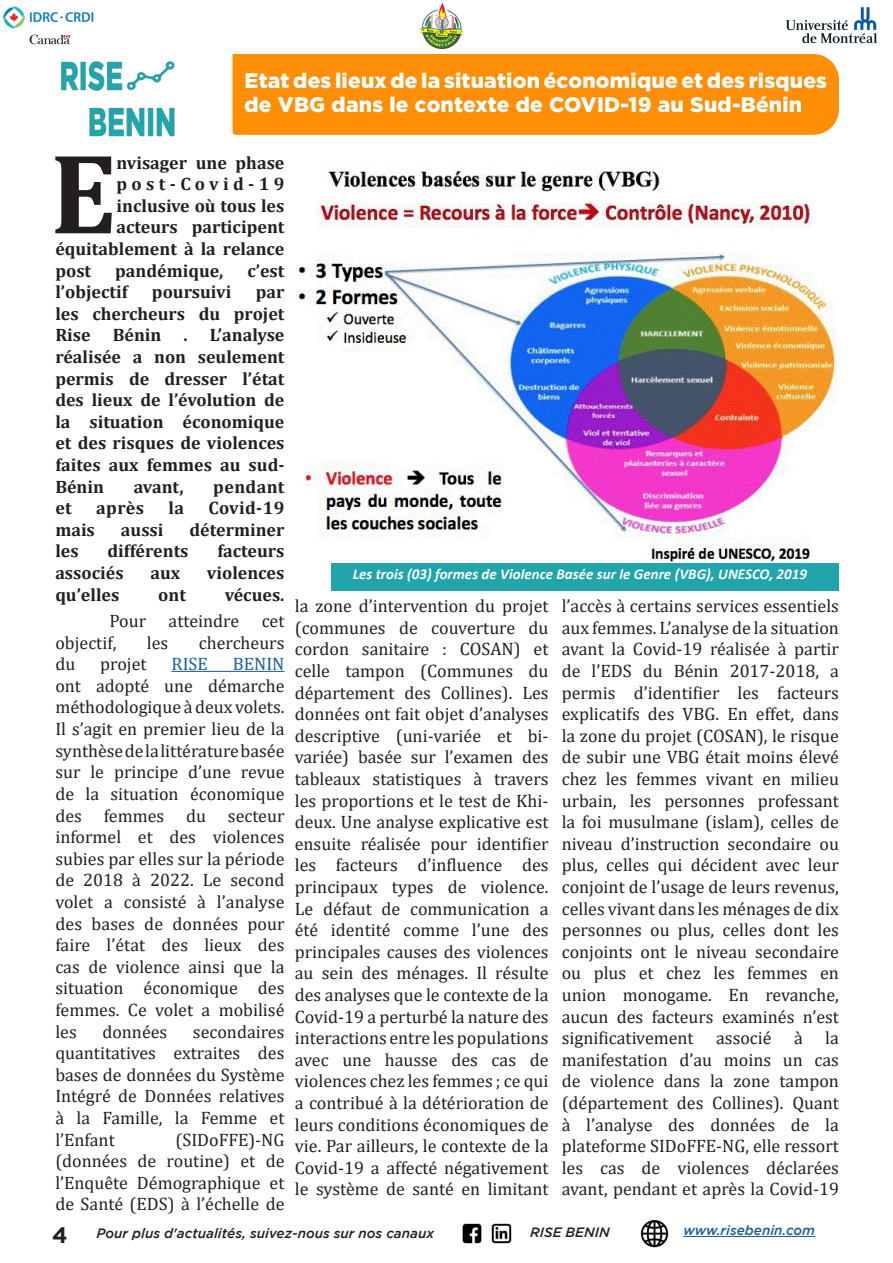
<style>
.page{position:relative;width:893px;height:1263px;background:#fff}
.page>*{position:absolute;margin:0;border:0;box-sizing:border-box;transform-origin:0 0}
.t1{font:700 115.2px "Cambria";color:#231f20}
.t2{font:700 22.5px "Gotham";color:#231f20}
.t3{font:900 21px/24px "Gotham";letter-spacing:.01em;color:#fff}
.t4{font:18px/21.6px "Cambria";color:#231f20;text-align:justify}
.t5{font:700 18px/21.6px "Cambria";color:#231f20;text-align:justify}
.t6{font:700 18px "Cambria";letter-spacing:.245em;color:#231f20}
.t7{font:700 18px "Cambria";letter-spacing:.02em;color:#231f20}
.t8{font:18px "Cambria";color:#175d9e}
.t9{font:italic 700 15px "Calibri";color:#fff}
.t10{font:italic 500 13.5px "Gotham";color:#231f20}
.t11{font:italic 500 13.5px "Gotham";color:#175d9e}
.s1{color:#175d9e}
</style>
<div class="page">
<img style="left:3px;top:6px;width:91px;height:39px">
<img style="left:420px;top:3px;width:43px;height:46px">
<img style="left:786px;top:7px;width:92px;height:37px">
<img style="left:462px;top:1223px;width:50px;height:21px">
<img style="left:640px;top:1219px;width:29px;height:29px">
<hr style="left:683px;top:1236px;width:132px;height:1px;background:#175d9e">
<hr style="left:172px;top:671px;width:112px;height:1px;background:#175d9e">
<img style="left:295px;top:167px;width:544px;height:396px">
<div style="left:233px;top:54px;width:606px;height:81px;background:#fe8e05"></div>
<img style="left:61px;top:61px;width:114px;height:76px">
<div style="left:331px;top:563px;width:508px;height:28px;background:#21a4aa"></div>
<p class="t3" style="left:244px;top:68px;width:584px">Etat des lieux de la situation économique et des risques de VBG dans le contexte de COVID-19 au Sud-Bénin</p>
<p class="t1" style="left:50px;top:113px;width:68px">E</p>
<p class="t5" style="left:117px;top:151px;width:169px">nvisager une phase</p>
<p class="t6" style="left:117px;top:171px;width:169px">post-Covid-19</p>
<p class="t5" style="left:117px;top:194px;width:169px">inclusive où tous les</p>
<p class="t5" style="left:117px;top:216px;width:169px">acteurs participent</p>
<p class="t5" style="left:55px;top:237px;width:231px">équitablement à la relance</p>
<p class="t5" style="left:55px;top:259px;width:37px">post</p>
<p class="t5" style="left:115px;top:259px;width:110px">pandémique,</p>
<p class="t5" style="left:247px;top:259px;width:39px">c’est</p>
<p class="t5" style="left:55px;top:281px;width:74px">l’objectif</p>
<p class="t5" style="left:152px;top:281px;width:81px">poursuivi</p>
<p class="t5" style="left:55px;top:281px;width:231px;text-indent:200px">par les chercheurs du projet Rise Bénin . L’analyse réalisée a non seulement permis de dresser l’état des lieux de l’évolution de la situation économique et des risques de violences faites aux femmes au sud-Bénin</p>
<p class="t5" style="left:134px;top:475px;width:51px">avant,</p>
<p class="t7" style="left:213px;top:474px;width:73px">pendant</p>
<p class="t5" style="left:55px;top:497px;width:18px">et</p>
<p class="t5" style="left:96px;top:497px;width:49px">après</p>
<p class="t5" style="left:168px;top:497px;width:17px">la</p>
<p class="t5" style="left:208px;top:497px;width:77px">Covid-19</p>
<p class="t5" style="left:55px;top:518px;width:41px">mais</p>
<p class="t5" style="left:121px;top:518px;width:44px">aussi</p>
<p class="t5" style="left:190px;top:518px;width:96px">déterminer</p>
<p class="t5" style="left:55px;top:540px;width:25px">les</p>
<p class="t5" style="left:108px;top:540px;width:83px">différents</p>
<p class="t5" style="left:217px;top:540px;width:69px">facteurs</p>
<p class="t5" style="left:55px;top:561px;width:70px">associés</p>
<p class="t5" style="left:150px;top:561px;width:31px">aux</p>
<p class="t5" style="left:207px;top:561px;width:79px">violences</p>
<p class="t5" style="left:55px;top:583px;width:66px">qu’elles</p>
<p class="t5" style="left:158px;top:583px;width:29px">ont</p>
<p class="t5" style="left:225px;top:583px;width:61px">vécues.</p>
<p class="t4" style="left:55px;top:610px;width:231px;text-indent:54px">Pour atteindre cet objectif,</p>
<p class="t4" style="left:147px;top:632px;width:23px">les</p>
<p class="t4" style="left:199px;top:632px;width:87px">chercheurs</p>
<p class="t4" style="left:55px;top:653px;width:21px">du</p>
<p class="t4" style="left:100px;top:653px;width:48px">projet</p>
<p class="t8" style="left:172px;top:653px;width:38px">RISE</p>
<p class="t4" style="left:55px;top:653px;width:231px;text-indent:177px"><span class="s1">BENIN </span>ont adopté une démarche méthodologique à deux volets.<br>Il s’agit en premier lieu de la synthèse de la littérature basée sur le principe d’une revue de la situation économique des femmes du secteur informel et des violences subies par elles sur la période de 2018 à 2022. Le second volet a consisté à l’analyse des bases de données pour faire l’état des lieux des cas de violence ainsi que la situation économique des femmes. Ce volet a mobilisé les</p>
<p class="t4" style="left:102px;top:1020px;width:66px">données</p>
<p class="t4" style="left:55px;top:1020px;width:231px;text-indent:138px">secondaires quantitatives extraites des bases de données du Système Intégré de Données relatives à la Famille, la Femme et l’Enfant</p>
<p class="t4" style="left:55px;top:1128px;width:231px;text-indent:120px">(SIDoFFE)-NG (données de routine) et de l’Enquête Démographique et de Santé (EDS) à l’échelle de</p>
<p class="t9" style="left:353px;top:564px;width:456px">Les trois (03) formes de Violence Basée sur le Genre (VBG), UNESCO, 2019</p>
<p class="t4" style="left:295px;top:595px;width:255px">la zone d’intervention du projet (communes de couverture du cordon sanitaire : COSAN) et celle tampon (Communes du département des Collines). Les données ont fait objet d’analyses descriptive (uni-variée et bi&shy;variée) basée sur l’examen des tableaux statistiques à travers les proportions et le test de Khi&shy;deux. Une analyse explicative est ensuite réalisée pour identifier les facteurs d’influence des principaux types de violence.</p>
<p class="t4" style="left:295px;top:898px;width:255px">Le défaut de communication a été identité comme l’une des principales causes des violences au sein des ménages. Il résulte des analyses que le contexte de la Covid-19 a perturbé la nature des interactions entre les populations avec une hausse des cas de violences chez les femmes ; ce qui a contribué à la détérioration de leurs conditions économiques de vie. Par ailleurs, le contexte de la Covid-19 a affecté négativement le système de santé en limitant</p>
<p class="t4" style="left:562px;top:595px;width:279px">l’accès à certains services essentiels aux femmes. L’analyse de la situation avant la Covid-19 réalisée à partir de l’EDS du Bénin 2017-2018, a permis d’identifier les facteurs explicatifs des VBG. En effet, dans la zone du projet (COSAN), le risque de subir une VBG était moins élevé chez les femmes vivant en milieu urbain, les personnes professant la foi musulmane (islam), celles de niveau d’instruction secondaire ou plus, celles qui décident avec leur conjoint de l’usage de leurs revenus, celles vivant dans les ménages de dix personnes ou plus, celles dont les conjoints ont le niveau secondaire ou plus et chez les femmes en union monogame. En revanche, aucun des facteurs examinés n’est significativement associé à la manifestation d’au moins un cas de violence dans la zone tampon (département des Collines). Quant à l’analyse des données de la plateforme SIDoFFE-NG, elle ressort les cas de violences déclarées avant, pendant et après la Covid-19</p>
<p class="t2" style="left:52px;top:1222px;width:17px">4</p>
<p class="t10" style="left:97px;top:1226px;width:339px">Pour plus d'actualités, suivez-nous sur nos canaux</p>
<p class="t10" style="left:530px;top:1225px;width:81px">RISE BENIN</p>
<p class="t11" style="left:683px;top:1222px;width:133px">www.risebenin.com</p>
</div>
